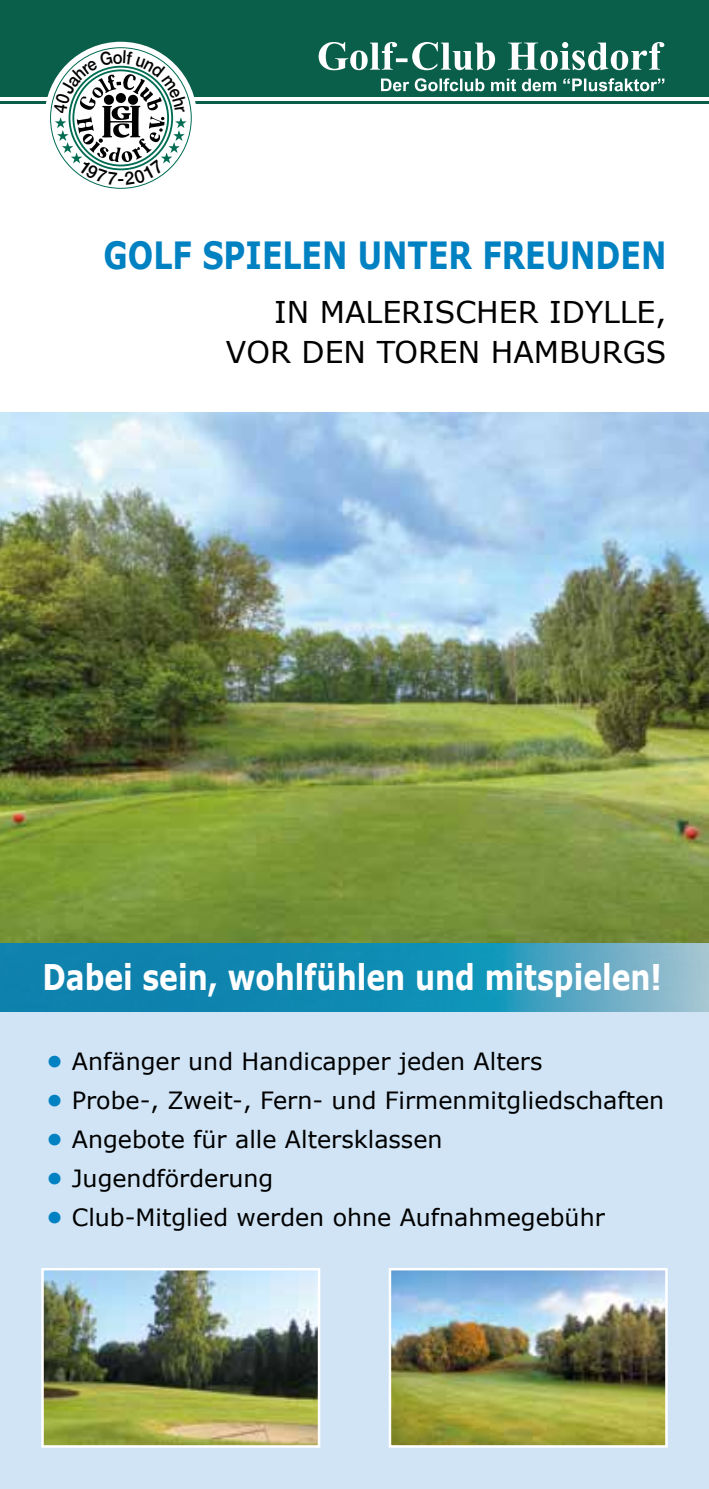
<style>
.page{position:relative;width:709px;height:1489px;background:#fff}
.page>*{position:absolute;margin:0;border:0;box-sizing:border-box;transform-origin:0 0}
.t1{font:700 37.5px "Verdana";color:#0081c2;scale:.8 1}
.t2{font:700 35.25px "Verdana";color:#fff;scale:.8 1}
.t3{font:30px/40px "Verdana";color:#000;text-align:right}
.t4{font:23.75px "Verdana";color:#000}
.s1{font-size:32.5px;color:#0081c2}
</style>
<div class="page">
<div style="left:0;top:1006px;width:709px;height:482px;background:#d0e4f5"></div>
<div style="left:0;top:0;width:709px;height:97px;background:#0a5f4b"></div>
<hr style="left:0;top:102px;width:709px;height:2px;background:#0a5f4b">
<svg style="left:318px;top:42px;width:79px;height:28px"></svg>
<svg style="left:396px;top:58px;width:11px;height:4px"></svg>
<svg style="left:412px;top:42px;width:83px;height:28px"></svg>
<svg style="left:508px;top:42px;width:156px;height:28px"></svg>
<svg style="left:381px;top:78px;width:283px;height:13px"></svg>
<svg style="left:45px;top:42px;width:152px;height:152px"></svg>
<img style="left:0;top:412px;width:709px;height:531px">
<img style="left:392px;top:1270px;width:272px;height:174px">
<div style="left:389px;top:1267px;width:278px;height:180px;border:2px solid #fff"></div>
<img style="left:44px;top:1270px;width:273px;height:174px">
<div style="left:41px;top:1267px;width:279px;height:180px;border:2px solid #fff"></div>
<svg style="left:0;top:943px;width:709px;height:68px;background:#2892b7"></svg>
<svg style="left:54px;top:51px;width:140px;height:134px"></svg>
<h1 class="t1" style="left:104px;top:230px;width:705px">GOLF SPIELEN UNTER FREUNDEN</h1>
<p class="t3" style="left:226px;top:292px;width:442px">IN MALERISCHER IDYLLE,<br>VOR DEN TOREN HAMBURGS</p>
<h2 class="t2" style="left:42px;top:954px;width:776px">Dabei sein, wohlfühlen und mitspielen!</h2>
<p class="t4" style="left:46px;top:1045px;width:498px"><span class="s1">•</span> Anfänger und Handicapper jeden Alters</p>
<p class="t4" style="left:46px;top:1084px;width:620px"><span class="s1">•</span> Probe-, Zweit-, Fern- und Firmenmitgliedschaften</p>
<p class="t4" style="left:46px;top:1123px;width:398px"><span class="s1">•</span> Angebote für alle Altersklassen</p>
<p class="t4" style="left:46px;top:1162px;width:229px"><span class="s1">•</span> Jugendförderung</p>
<p class="t4" style="left:46px;top:1201px;width:560px"><span class="s1">•</span> Club-Mitglied werden ohne Aufnahmegebühr</p>
</div>
